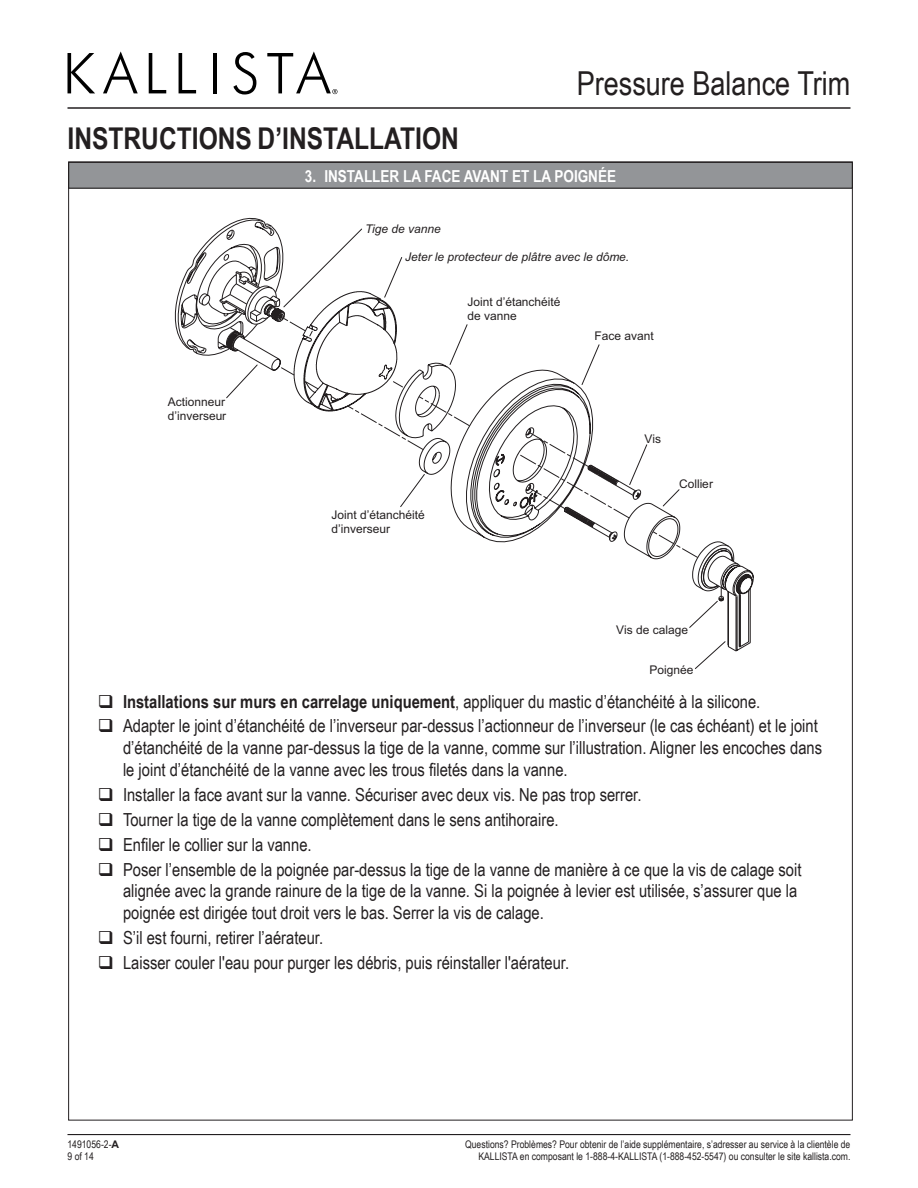
<style>
.page{position:relative;width:918px;height:1188px;background:#fff}
.page>*{position:absolute;margin:0;border:0;box-sizing:border-box;transform-origin:0 0}
.t1{font:33px "Arial Narrow";color:#231f20}
.t2{font:700 30px "Arial Narrow";color:#231f20}
.t3{font:18px/21.6px "Arial Narrow";color:#231f20}
.t4{font:700 16.5px "Arial Narrow";color:#fff}
.t5{font:12px/14.4px "Arial";color:#231f20}
.t6{font:italic 12px "Arial";color:#231f20}
.t7{font:10.5px/12.6px "Arial Narrow";color:#231f20}
.s1{font-weight:700}
.s2{font-family:"Arial";font-weight:700}
</style>
<div class="page">
<svg style="left:68px;top:53px;width:27px;height:40px"></svg>
<svg style="left:103px;top:51px;width:35px;height:42px"></svg>
<svg style="left:149px;top:53px;width:17px;height:40px"></svg>
<svg style="left:179px;top:53px;width:17px;height:40px"></svg>
<hr style="left:213px;top:53px;width:4px;height:40px;background:#000">
<svg style="left:233px;top:52px;width:23px;height:42px"></svg>
<svg style="left:267px;top:51px;width:70px;height:43px"></svg>
<hr style="left:68px;top:107px;width:782px;height:2px;background:#231f20">
<hr style="left:68px;top:1134px;width:782px;height:1px;background:#231f20">
<div style="left:69px;top:162px;width:783px;height:26px;background:#939598"></div>
<div style="left:68px;top:162px;width:785px;height:27px;border:1px solid #231f20"></div>
<svg style="left:175px;top:218px;width:579px;height:451px"></svg>
<h2 class="t2" style="left:68px;top:115px;width:393px">INSTRUCTIONS D’INSTALLATION</h2>
<h1 class="t1" style="left:577px;top:59px;width:275px">Pressure Balance Trim</h1>
<p class="t4" style="left:305px;top:163px;width:313px">3. INSTALLER LA FACE AVANT ET LA POIGNÉE</p>
<p class="t6" style="left:365px;top:221px;width:77px">Tige de vanne</p>
<p class="t6" style="left:405px;top:249px;width:226px">Jeter le protecteur de plâtre avec le dôme.</p>
<p class="t5" style="left:168px;top:395px;width:60px">Actionneur d’inverseur</p>
<p class="t5" style="left:332px;top:507px;width:95px">Joint d’étanchéité d’inverseur</p>
<p class="t5" style="left:467px;top:295px;width:95px">Joint d’étanchéité de vanne</p>
<p class="t5" style="left:594px;top:328px;width:61px">Face avant</p>
<p class="t5" style="left:645px;top:431px;width:18px">Vis</p>
<p class="t5" style="left:679px;top:477px;width:35px">Collier</p>
<p class="t5" style="left:616px;top:622px;width:73px">Vis de calage</p>
<p class="t5" style="left:649px;top:663px;width:45px">Poignée</p>
<p class="t3" style="left:123px;top:690px;width:639px"><span class="s1">Installations sur murs en carrelage uniquement</span>, appliquer du mastic d’étanchéité à la silicone.</p>
<p class="t3" style="left:123px;top:715px;width:701px">Adapter le joint d’étanchéité de l’inverseur par-dessus l’actionneur de l’inverseur (le cas échéant) et le joint d’étanchéité de la vanne par-dessus la tige de la vanne, comme sur l’illustration. Aligner les encoches dans le joint d’étanchéité de la vanne avec les trous filetés dans la vanne.</p>
<p class="t3" style="left:123px;top:783px;width:520px">Installer la face avant sur la vanne. Sécuriser avec deux vis. Ne pas trop serrer.</p>
<p class="t3" style="left:123px;top:808px;width:437px">Tourner la tige de la vanne complètement dans le sens antihoraire.</p>
<p class="t3" style="left:123px;top:833px;width:190px">Enfiler le collier sur la vanne.</p>
<p class="t3" style="left:123px;top:858px;width:680px">Poser l’ensemble de la poignée par-dessus la tige de la vanne de manière à ce que la vis de calage soit alignée avec la grande rainure de la tige de la vanne. Si la poignée à levier est utilisée, s’assurer que la poignée est dirigée tout droit vers le bas. Serrer la vis de calage.</p>
<p class="t3" style="left:123px;top:926px;width:202px">S’il est fourni, retirer l’aérateur.</p>
<p class="t3" style="left:123px;top:951px;width:448px">Laisser couler l'eau pour purger les débris, puis réinstaller l'aérateur.</p>
<p class="t7" style="left:68px;top:1137px;width:53px">1491056-2-<span class="s2">A<br></span>9 of 14</p>
<p class="t7" style="left:465px;top:1137px;width:387px;text-align:right">Questions? Problèmes? Pour obtenir de l’aide supplémentaire, s’adresser au service à la clientèle de<br>KALLISTA en composant le 1-888-4-KALLISTA (1-888-452-5547) ou consulter le site kallista.com.</p>
</div>
